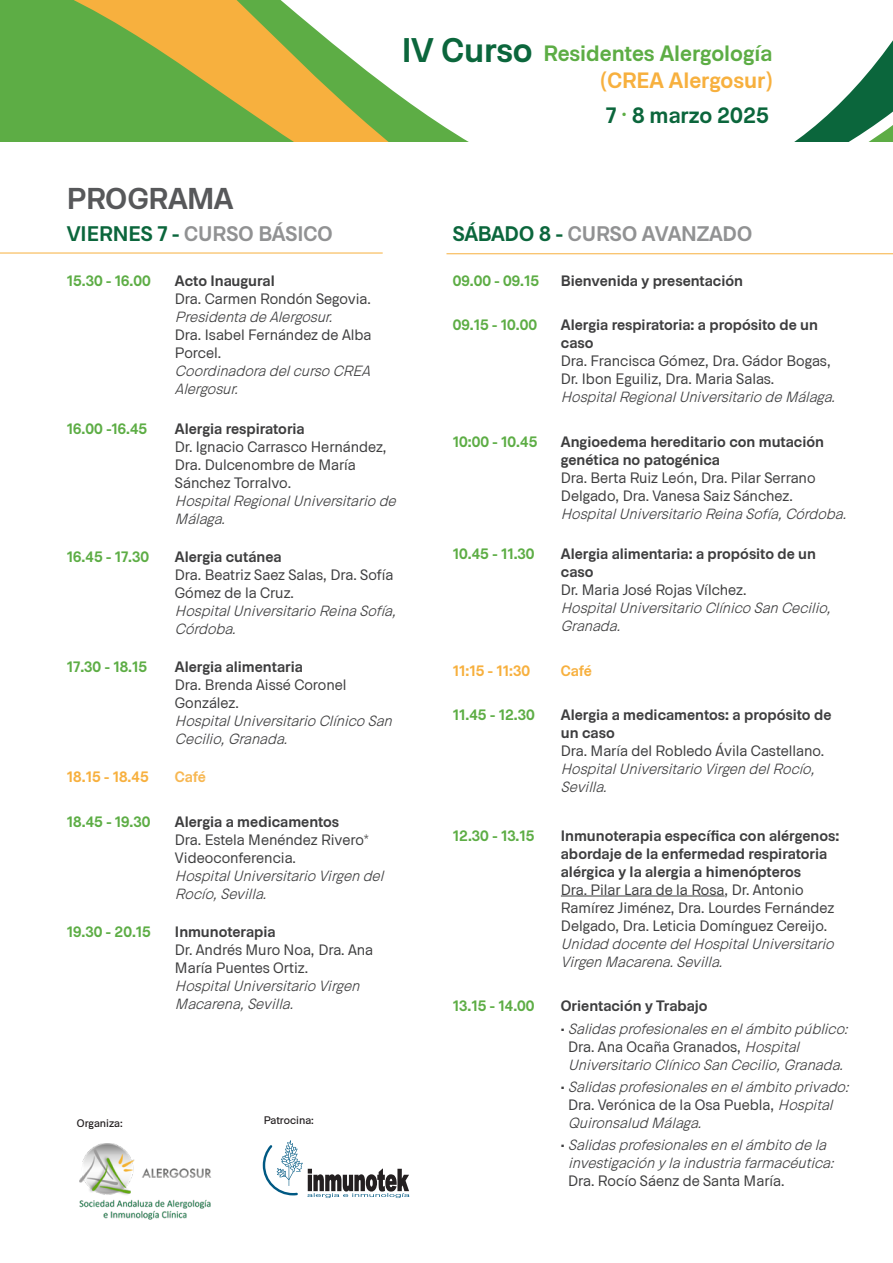
<style>
.page{position:relative;width:893px;height:1263px;background:#fff}
.page>*{position:absolute;margin:0;border:0;box-sizing:border-box;transform-origin:0 0}
.t1{font:700 30px "Okomito";color:#57585a}
.t2{font:700 22.05px/26.5px "Okomito";color:#5dad45;text-align:right}
.t3{font:700 22.05px "Okomito";color:#0b663c}
.t4{font:700 21px "Okomito";color:#919293}
.t5{font:15px/18px "Okomito";color:#3e3e3f}
.t6{font:italic 300 15px/18px "Okomito";color:#3e3e3f}
.t7{font:700 15px "Okomito";color:#5dad45}
.t8{font:700 15px "Okomito";color:#f7b03e}
.t9{font:700 15px "Okomito";color:#3e3e3f}
.t10{font:700 15px "Okomito";color:#f7b752}
.t11{font:500 10.95px "Okomito";color:#231f20}
.s1{font-size:34.05px;color:#0b663c}
.s2{color:#f7b03e}
.s3{color:#5dad45}
.s4{color:#0b663c}
.s5{font-weight:700}
.s6{font-weight:300;font-style:italic}
.s7{font-weight:700;font-style:normal}
.s8{font-weight:400;font-style:normal}
</style>
<div class="page">
<svg style="left:851px;top:40px;width:42px;height:52px"></svg>
<svg style="left:794px;top:92px;width:99px;height:50px;fill:#0b663c"></svg>
<svg style="left:0;top:0;width:469px;height:142px;fill:#5dad45"></svg>
<hr style="left:0;top:253px;width:383px;height:1px;background:#f7b03e">
<hr style="left:446px;top:253px;width:447px;height:1px;background:#f7b03e">
<hr style="left:561px;top:896px;width:163px;height:1px;background:#3e3e3f">
<img style="left:79px;top:1143px;width:132px;height:77px">
<svg style="left:263px;top:1140px;width:146px;height:58px"></svg>
<h2 class="t2" style="left:402px;top:39px;width:372px"><span class="s1">IV Curso</span> Residentes Alergología <span class="s2">(CREA Alergosur)</span></h2>
<h2 class="t3" style="left:606px;top:100px;width:164px">7 <span class="s3">·</span> 8 marzo 2025</h2>
<p class="t1" style="left:67px;top:177px;width:168px">PROGRAMA</p>
<p class="t4" style="left:67px;top:219px;width:267px"><span class="s4">VIERNES 7 -</span> CURSO BÁSICO</p>
<p class="t4" style="left:453px;top:219px;width:301px"><span class="s4">SÁBADO 8 -</span> CURSO AVANZADO</p>
<p class="t7" style="left:67px;top:270px;width:85px">15.30 - 16.00</p>
<p class="t5" style="left:175px;top:271px;width:201px"><span class="s5">Acto Inaugural<br></span>Dra. Carmen Rondón Segovia.<br><span class="s6">PresidentadeAlergosur.<br></span>Dra. Isabel Fernández de Alba<br>Porcel.<br><span class="s6">CoordinadoradelcursoCREA<br>Alergosur.</span></p>
<p class="t7" style="left:67px;top:418px;width:82px">16.00 -16.45</p>
<p class="t5" style="left:175px;top:419px;width:227px"><span class="s5">Alergia respiratoria<br></span>Dr. Ignacio Carrasco Hernández,<br>Dra. Dulcenombre de María<br>Sánchez Torralvo.<br><span class="s6">HospitalRegionalUniversitariode<br>Málaga.</span></p>
<p class="t7" style="left:67px;top:546px;width:84px">16.45 - 17.30</p>
<p class="t5" style="left:175px;top:547px;width:227px"><span class="s5">Alergia cutánea<br></span>Dra. Beatriz Saez Salas, Dra. Sofía<br>Gómez de la Cruz.<br><span class="s6">HospitalUniversitarioReinaSofía,<br>Córdoba.</span></p>
<p class="t7" style="left:67px;top:656px;width:82px">17.30 - 18.15</p>
<p class="t6" style="left:175px;top:657px;width:223px"><span class="s7">Alergia alimentaria<br></span><span class="s8">Dra. Brenda Aissé Coronel<br>González.<br></span>HospitalUniversitarioClínicoSan<br>Cecilio,Granada.</p>
<p class="t8" style="left:67px;top:767px;width:83px">18.15 - 18.45</p>
<p class="t10" style="left:175px;top:767px;width:33px">Café</p>
<p class="t7" style="left:67px;top:811px;width:85px">18.45 - 19.30</p>
<p class="t6" style="left:175px;top:812px;width:215px"><span class="s7">Alergia a medicamentos<br></span><span class="s8">Dra. Estela Menéndez Rivero*<br>Videoconferencia.<br></span>HospitalUniversitarioVirgendel<br>Rocío,Sevilla.</p>
<p class="t7" style="left:67px;top:921px;width:86px">19.30 - 20.15</p>
<p class="t6" style="left:175px;top:922px;width:200px"><span class="s7">Inmunoterapia<br></span><span class="s8">Dr. Andrés Muro Noa, Dra. Ana<br>María Puentes Ortiz.<br></span>HospitalUniversitarioVirgen<br>Macarena,Sevilla.</p>
<p class="t7" style="left:453px;top:270px;width:88px">09.00 - 09.15</p>
<p class="t9" style="left:561px;top:270px;width:184px">Bienvenida y presentación</p>
<p class="t7" style="left:453px;top:314px;width:86px">09.15 - 10.00</p>
<p class="t5" style="left:561px;top:315px;width:280px"><span class="s5">Alergia respiratoria: a propósito de un caso<br></span>Dra. Francisca Gómez, Dra. Gádor Bogas, Dr. Ibon Eguiliz, Dra. Maria Salas.<br><span class="s6">HospitalRegionalUniversitariodeMálaga.</span></p>
<p class="t7" style="left:453px;top:431px;width:86px">10:00 - 10.45</p>
<p class="t5" style="left:561px;top:432px;width:291px"><span class="s5">Angioedema hereditario con mutación genética no patogénica<br></span>Dra. Berta Ruiz León, Dra. Pilar Serrano Delgado, Dra. Vanesa Saiz Sánchez.<br><span class="s6">HospitalUniversitarioReinaSofía,Córdoba.</span></p>
<p class="t7" style="left:453px;top:543px;width:83px">10.45 - 11.30</p>
<p class="t6" style="left:561px;top:544px;width:276px"><span class="s7">Alergia alimentaria: a propósito de un caso<br></span><span class="s8">Dr. Maria José Rojas Vílchez.<br></span>HospitalUniversitarioClínicoSanCecilio,<br>Granada.</p>
<p class="t8" style="left:453px;top:660px;width:79px">11:15 - 11:30</p>
<p class="t8" style="left:561px;top:660px;width:33px">Café</p>
<p class="t7" style="left:453px;top:704px;width:83px">11.45 - 12.30</p>
<p class="t6" style="left:561px;top:705px;width:272px"><span class="s7">Alergia a medicamentos: a propósito de un caso<br></span><span class="s8">Dra. María del Robledo Ávila Castellano.<br></span>HospitalUniversitarioVirgendelRocío,<br>Sevilla.</p>
<p class="t7" style="left:453px;top:825px;width:83px">12.30 - 13.15</p>
<p class="t5" style="left:561px;top:826px;width:280px"><span class="s5">Inmunoterapia específica con alérgenos: abordaje de la enfermedad respiratoria alérgica y la alergia a himenópteros<br></span>Dra. Pilar Lara de la Rosa, Dr. Antonio Ramírez Jiménez, Dra. Lourdes Fernández Delgado, Dra. Leticia Domínguez Cereijo.<br><span class="s6">UnidaddocentedelHospitalUniversitario VirgenMacarena.Sevilla.</span></p>
<p class="t7" style="left:453px;top:996px;width:83px">13.15 - 14.00</p>
<p class="t6" style="left:561px;top:994px;width:293px;line-height:22.5px"><span class="s7">Orientación y Trabajo<br></span><sup>.</sup> Salidasprofesionalesenelámbitopúblico:</p>
<p class="t6" style="left:568px;top:1037px;width:281px"><span class="s8">Dra. Ana Ocaña Granados,</span> Hospital<br>UniversitarioClínicoSanCecilio,Granada.</p>
<p class="t6" style="left:568px;top:1077px;width:286px;text-indent:-7px"><sup>.</sup> Salidasprofesionalesenelámbitoprivado:<br><span class="s8">Dra. Verónica de la Osa Puebla,</span> Hospital<br>QuironsaludMálaga.</p>
<p class="t6" style="left:568px;top:1135px;width:271px;text-indent:-7px"><sup>.</sup> Salidasprofesionalesenelámbitodela investigaciónylaindustriafarmacéutica:<br><span class="s8">Dra. Rocío Sáenz de Santa María.</span></p>
<p class="t11" style="left:77px;top:1115px;width:47px">Organiza:</p>
<p class="t11" style="left:264px;top:1112px;width:52px">Patrocina:</p>
</div>
